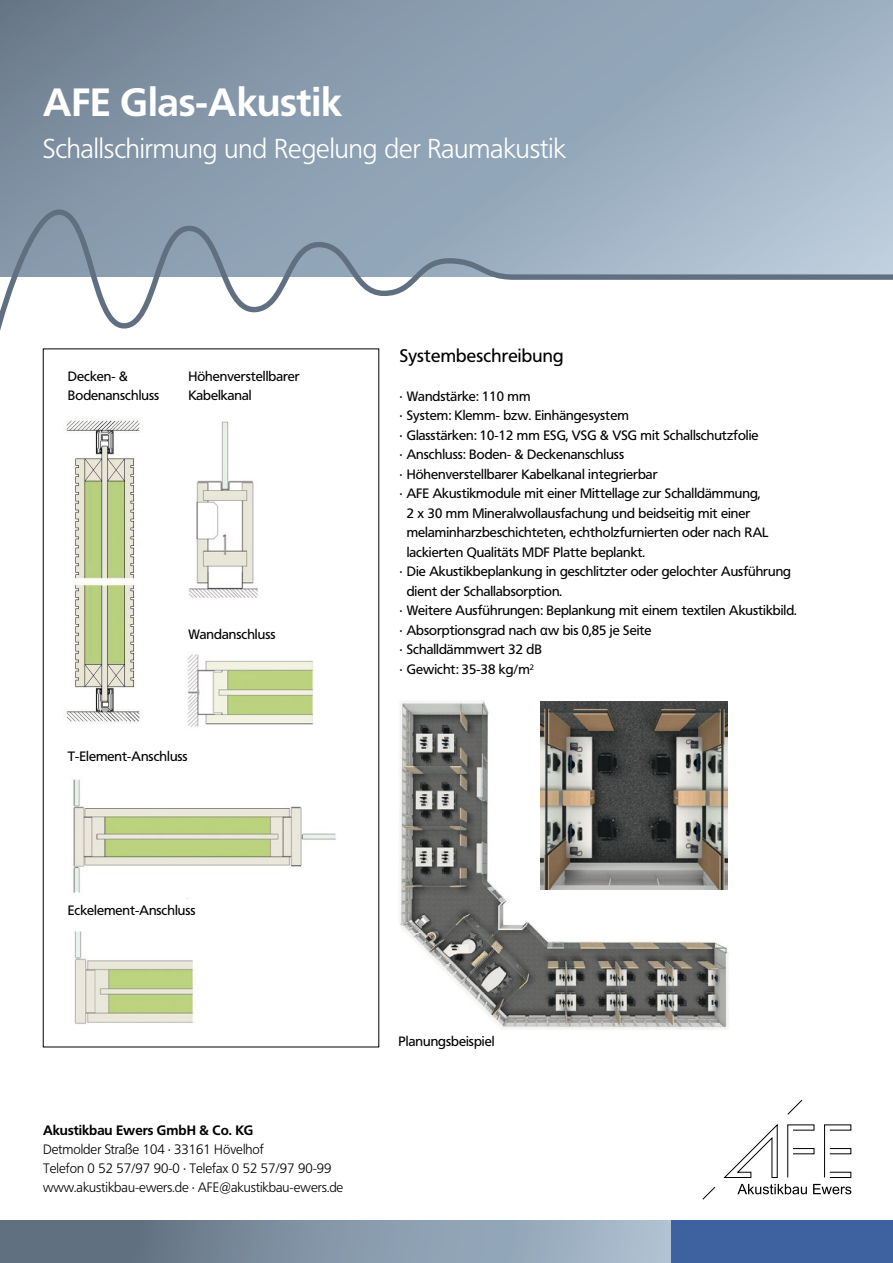
<style>
.page{position:relative;width:893px;height:1263px;background:#fff}
.page>*{position:absolute;margin:0;border:0;box-sizing:border-box;transform-origin:0 0}
.t1{font:700 39px "Frutiger BQ";color:#fff}
.t2{font:300 27px "Frutiger BQ";color:#fff}
.t3{font:18px "Frutiger BQ";letter-spacing:.01em;color:#000}
.t4{font:13.5px/19.5px "Frutiger BQ";color:#000}
.t5{font:300 13.5px/18.8px "Frutiger BQ";color:#000}
.t6{font:700 13.5px "Frutiger BQ";color:#000}
.s1{font-family:"Arial"}
</style>
<div class="page">
<svg style="left:0;top:1220px;width:672px;height:43px;background:#8193a5"></svg>
<div style="left:0;top:0;width:893px;height:276px;background:linear-gradient(to right,#76879a,#a7bbcd)"></div>
<div style="left:672px;top:1220px;width:221px;height:43px;background:#3e629f"></div>
<svg style="left:0;top:207px;width:893px;height:124px"></svg>
<svg style="left:703px;top:1100px;width:148px;height:99px"></svg>
<img style="left:399px;top:700px;width:330px;height:330px">
<img style="left:540px;top:702px;width:188px;height:187px">
<img style="left:73px;top:779px;width:263px;height:114px">
<img style="left:74px;top:932px;width:120px;height:92px">
<img style="left:66px;top:419px;width:74px;height:305px">
<img style="left:187px;top:654px;width:127px;height:73px">
<img style="left:188px;top:421px;width:70px;height:178px">
<h1 class="t1" style="left:43px;top:79px;width:300px">AFE Glas-Akustik</h1>
<h2 class="t2" style="left:43px;top:133px;width:524px">Schallschirmung und Regelung der Raumakustik</h2>
<p class="t4" style="left:68px;top:366px;width:93px">Decken- &amp;<br>Bodenanschluss</p>
<p class="t4" style="left:188px;top:366px;width:113px">Höhenverstellbarer<br>Kabelkanal</p>
<p class="t4" style="left:188px;top:625px;width:89px">Wandanschluss</p>
<p class="t4" style="left:68px;top:746px;width:121px">T-Element-Anschluss</p>
<h3 class="t3" style="left:400px;top:345px;width:165px">Systembeschreibung</h3>
<p class="t4" style="left:400px;top:387px;width:132px">· Wandstärke: 110 mm</p>
<p class="t4" style="left:400px;top:406px;width:231px">· System: Klemm- bzw. Einhängesystem</p>
<p class="t4" style="left:400px;top:426px;width:360px">· Glasstärken: 10-12 mm ESG, VSG &amp; VSG mit Schallschutzfolie</p>
<p class="t4" style="left:400px;top:445px;width:226px">· Anschluss: Boden- &amp; Deckenanschluss</p>
<p class="t4" style="left:400px;top:465px;width:259px">· Höhenverstellbarer Kabelkanal integrierbar</p>
<p class="t4" style="left:400px;top:484px;width:362px">· AFE Akustikmodule mit einer Mittellage zur Schalldämmung,</p>
<p class="t4" style="left:407px;top:504px;width:345px">2 x 30 mm Mineralwollausfachung und beidseitig mit einer</p>
<p class="t4" style="left:407px;top:523px;width:364px">melaminharzbeschichteten, echtholzfurnierten oder nach RAL</p>
<p class="t4" style="left:407px;top:543px;width:240px">lackierten Qualitäts MDF Platte beplankt.</p>
<p class="t4" style="left:400px;top:562px;width:393px">· Die Akustikbeplankung in geschlitzter oder gelochter Ausführung</p>
<p class="t4" style="left:407px;top:582px;width:157px">dient der Schallabsorption.</p>
<p class="t4" style="left:400px;top:601px;width:398px">· Weitere Ausführungen: Beplankung mit einem textilen Akustikbild.</p>
<p class="t4" style="left:400px;top:621px;width:253px">· Absorptionsgrad nach <span class="s1">α</span>w bis 0,85 je Seite</p>
<p class="t4" style="left:400px;top:640px;width:144px">· Schalldämmwert 32 dB</p>
<p class="t4" style="left:400px;top:660px;width:136px">· Gewicht: 35-38 kg/m<sup>2</sup></p>
<p class="t4" style="left:68px;top:901px;width:129px">Eckelement-Anschluss</p>
<p class="t6" style="left:43px;top:1122px;width:212px">Akustikbau Ewers GmbH &amp; Co. KG</p>
<p class="t5" style="left:43px;top:1140px;width:302px">Detmolder Straße 104 · 33161 Hövelhof<br>Telefon 0 52 57/97 90-0 · Telefax 0 52 57/97 90-99 www.akustikbau-ewers.de · AFE@akustikbau-ewers.de</p>
<p class="t4" style="left:399px;top:1032px;width:97px">Planungsbeispiel</p>
</div>
